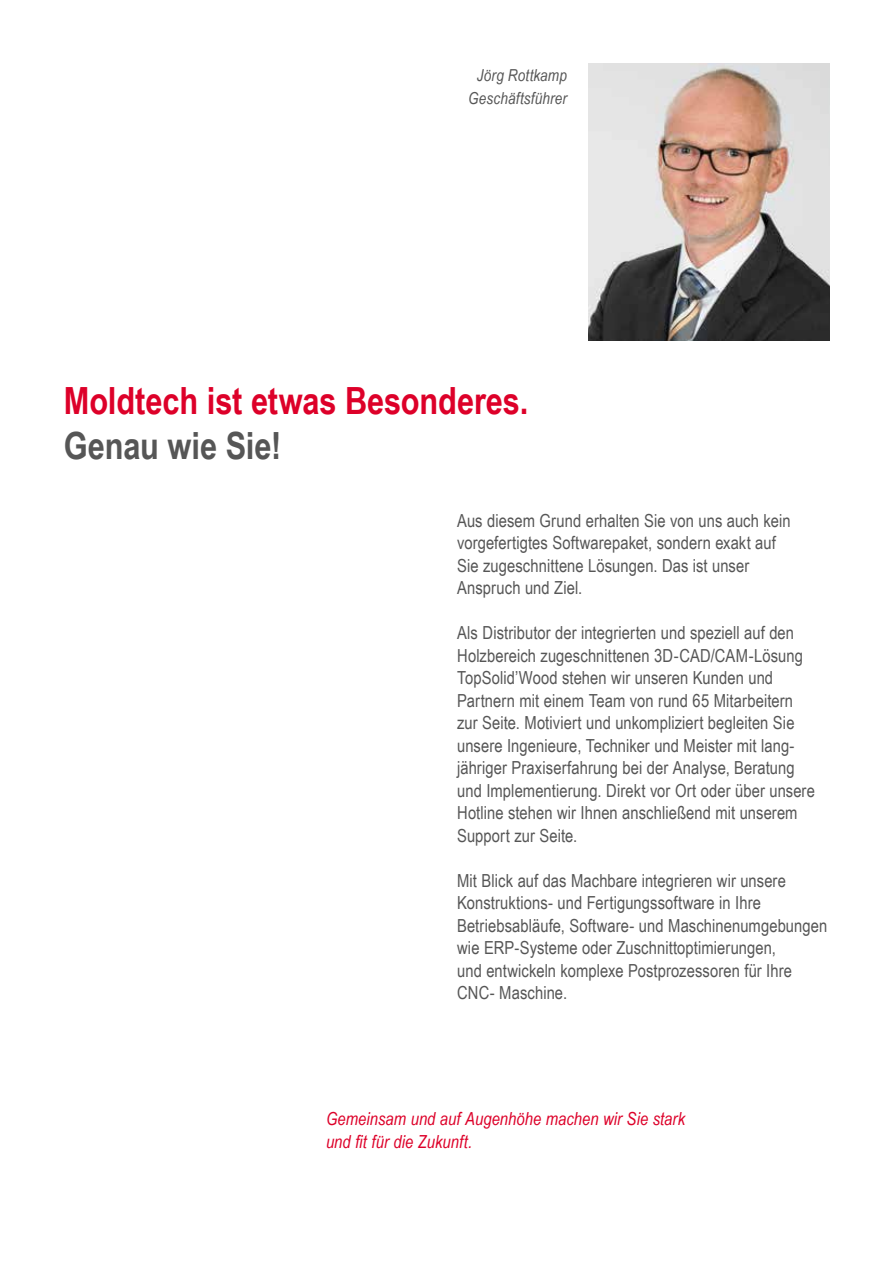
<style>
.page{position:relative;width:893px;height:1263px;background:#fff}
.page>*{position:absolute;margin:0;border:0;box-sizing:border-box;transform-origin:0 0}
.t1{font:700 37.5px "Arial Narrow";color:#dd0029}
.t2{font:700 37.5px "Arial Narrow";letter-spacing:-.005em;color:#565656}
.t3{font:18px/22.5px "Arial Narrow";letter-spacing:.005em;color:#565656}
.t4{font:italic 18px/22.5px "Arial Narrow";letter-spacing:.005em;color:#dd0029}
.t5{font:italic 16.5px/22.5px "Arial Narrow";letter-spacing:.01em;color:#565656;text-align:center}
</style>
<div class="page">
<img style="left:588px;top:64px;width:241px;height:276px">
<p class="t5" style="left:468px;top:64px;width:100px">Jörg Rottkamp<br>Geschäftsführer</p>
<h1 class="t1" style="left:64px;top:372px;width:466px">Moldtech ist etwas Besonderes.</h1>
<h1 class="t2" style="left:64px;top:417px;width:219px">Genau wie Sie!</h1>
<p class="t3" style="left:457px;top:508px;width:335px">Aus diesem Grund erhalten Sie von uns auch kein vorgefertigtes Softwarepaket, sondern exakt auf Sie zugeschnittene Lösungen. Das ist unser Anspruch und Ziel.</p>
<p class="t3" style="left:457px;top:621px;width:359px">Als Distributor der integrierten und speziell auf den Holzbereich zugeschnittenen 3D-CAD/CAM-Lösung TopSolid’Wood stehen wir unseren Kunden und Partnern mit einem Team von rund 65 Mitarbeitern zur Seite. Motiviert und unkompliziert begleiten Sie unsere Ingenieure, Techniker und Meister mit lang&shy;jähriger Praxiserfahrung bei der Analyse, Beratung und Implementierung. Direkt vor Ort oder über unsere Hotline stehen wir Ihnen anschließend mit unserem Support zur Seite.</p>
<p class="t3" style="left:457px;top:868px;width:372px">Mit Blick auf das Machbare integrieren wir unsere Konstruktions- und Fertigungssoftware in Ihre Betriebsabläufe, Software- und Maschinenumgebungen wie ERP-Systeme oder Zuschnittoptimierungen,<br>und entwickeln komplexe Postprozessoren für Ihre CNC- Maschine.</p>
<p class="t4" style="left:326px;top:1107px;width:361px">Gemeinsam und auf Augenhöhe machen wir Sie stark und fit für die Zukunft.</p>
</div>
